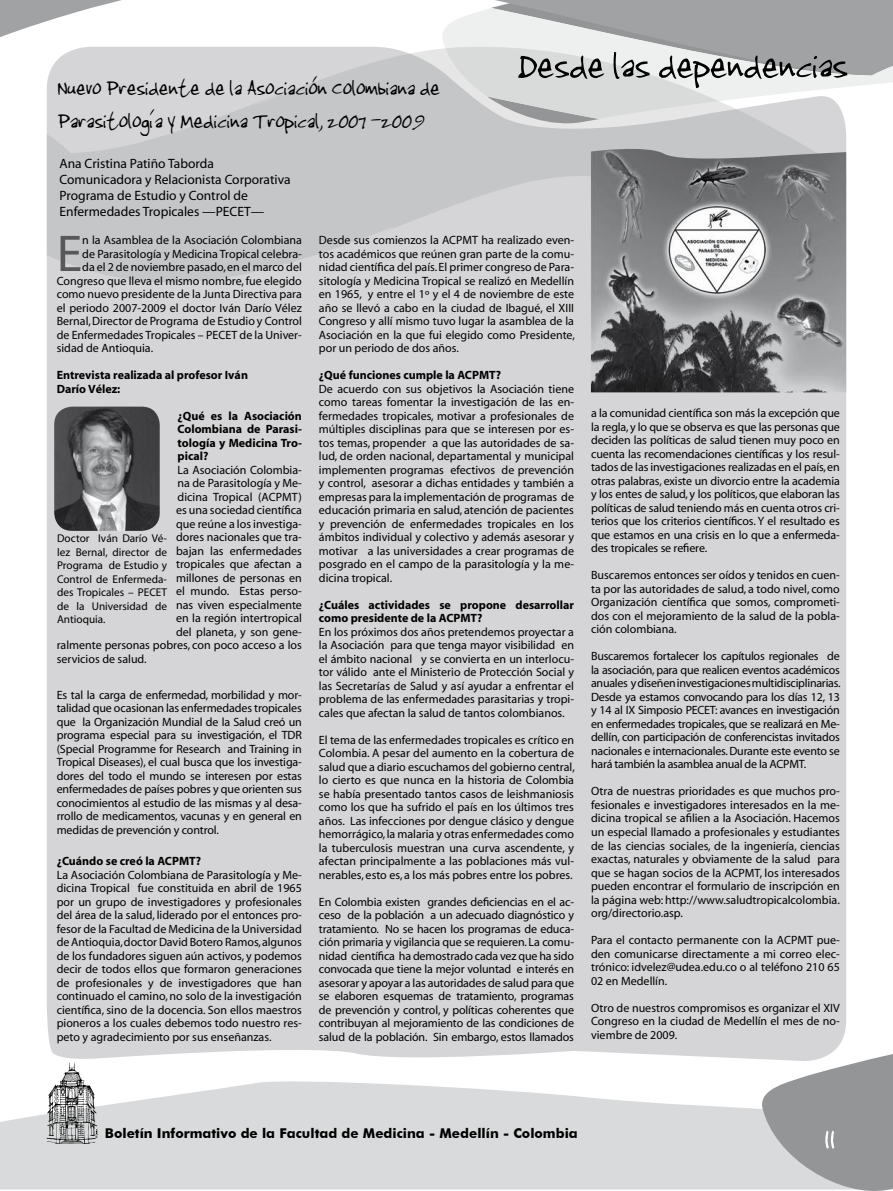
<style>
.page{position:relative;width:893px;height:1191px;background:#fff}
.page>*{position:absolute;margin:0;border:0;box-sizing:border-box;transform-origin:0 0}
.t1{font:52.5px "Jenkinsv 20";color:#000}
.t2{font:52.5px "Jenkinsv 20";color:#fff}
.t3{font:52.05px "Myriad";color:#58585a}
.t4{font:30px/33px "Jenkinsv 20";color:#000}
.t5{font:13.5px/16.2px "Myriad";color:#000}
.t6{font:700 13.5px "Futura BT";color:#000}
.t7{font:12px/13.5px "Myriad";color:#000;text-align:justify}
.t8{font:700 12px/13.5px "Myriad";color:#000}
.t9{font:11.25px/13.5px "Myriad";color:#000;text-align:justify}
</style>
<div class="page">
<svg style="left:846px;top:75px;width:47px;height:12px"></svg>
<svg style="left:0;top:0;width:893px;height:75px"></svg>
<svg style="left:0;top:1081px;width:759px;height:108px;background:#dddedf"></svg>
<svg style="left:759px;top:1054px;width:134px;height:137px;background:#a8aaab"></svg>
<svg style="left:47px;top:1063px;width:51px;height:81px"></svg>
<div style="left:47px;top:288px;width:799px;height:775px;background:#d5d5d7"></div>
<svg style="left:47px;top:47px;width:799px;height:241px;background:#ceced0"></svg>
<img style="left:591px;top:147px;width:255px;height:245px">
<img style="left:54px;top:406px;width:106px;height:124px;border-radius:18px">
<h3 class="t4" style="left:57px;top:71px;width:384px">Nuevo Presidente de la Asociación Colombiana de<br>Parasitología y Medicina Tropical, 2007 -2009</h3>
<p class="t5" style="left:60px;top:155px;width:232px">Ana Cristina Patiño Taborda Comunicadora y Relacionista Corporativa Programa de Estudio y Control de Enfermedades Tropicales —PECET—</p>
<h1 class="t1" style="left:516px;top:36px;width:331px">Desde las dependencias</h1>
<h2 class="t3" style="left:57px;top:228px;width:27px">E</h2>
<p class="t7" style="left:82px;top:234px;width:221px">n la Asamblea de la Asociación Colombiana</p>
<p class="t7" style="left:82px;top:247px;width:221px">de Parasitología y Medicina Tropical celebra-</p>
<p class="t7" style="left:82px;top:261px;width:221px">da el 2 de noviembre pasado, en el marco del</p>
<p class="t7" style="left:57px;top:274px;width:247px">Congreso que lleva el mismo nombre, fue elegido</p>
<p class="t7" style="left:57px;top:288px;width:247px">como nuevo presidente de la Junta Directiva para</p>
<p class="t7" style="left:57px;top:301px;width:247px">el periodo 2007-2009 el doctor Iván Darío Vélez</p>
<p class="t7" style="left:57px;top:315px;width:247px">Bernal, Director de Programa de Estudio y Control</p>
<p class="t7" style="left:57px;top:328px;width:247px">de Enfermedades Tropicales – PECET de la Univer-</p>
<p class="t7" style="left:57px;top:342px;width:98px">sidad de Antioquia.</p>
<p class="t8" style="left:57px;top:369px;width:193px">Entrevista realizada al profesor Iván<br>Darío Vélez:</p>
<p class="t8" style="left:178px;top:409px;width:126px;text-align:justify">¿Qué es la Asociación Colombiana de Parasi&shy;tología y Medicina Tro&shy;pical?</p>
<p class="t7" style="left:178px;top:463px;width:126px">La Asociación Colombia-</p>
<p class="t7" style="left:178px;top:477px;width:126px">na de Parasitología y Me-</p>
<p class="t7" style="left:178px;top:490px;width:126px">dicina Tropical (ACPMT)</p>
<p class="t7" style="left:176px;top:504px;width:127px">es una sociedad científica</p>
<p class="t7" style="left:176px;top:517px;width:127px">que reúne a los investiga-</p>
<p class="t7" style="left:176px;top:531px;width:127px">dores nacionales que tra-</p>
<p class="t7" style="left:176px;top:544px;width:127px">bajan las enfermedades</p>
<p class="t7" style="left:176px;top:558px;width:127px">tropicales que afectan a</p>
<p class="t7" style="left:176px;top:571px;width:127px">millones de personas en</p>
<p class="t7" style="left:176px;top:585px;width:127px">el mundo. Estas perso-</p>
<p class="t7" style="left:176px;top:598px;width:127px">nas viven especialmente</p>
<p class="t7" style="left:176px;top:612px;width:127px">en la región intertropical</p>
<p class="t7" style="left:176px;top:625px;width:127px">del planeta, y son gene-</p>
<p class="t7" style="left:57px;top:639px;width:247px">ralmente personas pobres, con poco acceso a los</p>
<p class="t7" style="left:57px;top:652px;width:91px">servicios de salud.</p>
<p class="t7" style="left:57px;top:688px;width:247px">Es tal la carga de enfermedad, morbilidad y mor&shy;talidad que ocasionan las enfermedades tropicales que la Organización Mundial de la Salud creó un programa especial para su investigación, el TDR (Special Programme for Research and Training in Tropical Diseases), el cual busca que los investiga&shy;dores del todo el mundo se interesen por estas enfermedades de países pobres y que orienten sus conocimientos al estudio de las mismas y al desa&shy;rrollo de medicamentos, vacunas y en general en medidas de prevención y control.</p>
<p class="t8" style="left:57px;top:855px;width:146px">¿Cuándo se creó la ACPMT?</p>
<p class="t7" style="left:57px;top:868px;width:247px">La Asociación Colombiana de Parasitología y Me&shy;dicina Tropical fue constituida en abril de 1965 por un grupo de investigadores y profesionales del área de la salud, liderado por el entonces pro&shy;fesor de la Facultad de Medicina de la Universidad de Antioquia, doctor David Botero Ramos, algunos de los fundadores siguen aún activos, y podemos decir de todos ellos que formaron generaciones de profesionales y de investigadores que han continuado el camino, no solo de la investigación científica, sino de la docencia. Son ellos maestros pioneros a los cuales debemos todo nuestro res&shy;peto y agradecimiento por sus enseñanzas.</p>
<p class="t9" style="left:57px;top:532px;width:111px">Doctor Iván Darío Vé&shy;lez Bernal, director de Programa de Estudio y Control de Enfermeda&shy;des Tropicales – PECET de la Universidad de Antioquia.</p>
<p class="t7" style="left:319px;top:234px;width:257px">Desde sus comienzos la ACPMT ha realizado even&shy;tos académicos que reúnen gran parte de la comu&shy;nidad científica del país. El primer congreso de Para&shy;sitología y Medicina Tropical se realizó en Medellín en 1965, y entre el 1º y el 4 de noviembre de este año se llevó a cabo en la ciudad de Ibagué, el XIII Congreso y allí mismo tuvo lugar la asamblea de la Asociación en la que fui elegido como Presidente, por un periodo de dos años.</p>
<p class="t8" style="left:319px;top:369px;width:184px">¿Qué funciones cumple la ACPMT?</p>
<p class="t7" style="left:319px;top:382px;width:257px">De acuerdo con sus objetivos la Asociación tiene como tareas fomentar la investigación de las en&shy;fermedades tropicales, motivar a profesionales de múltiples disciplinas para que se interesen por es&shy;tos temas, propender a que las autoridades de sa&shy;lud, de orden nacional, departamental y municipal implementen programas efectivos de prevención y control, asesorar a dichas entidades y también a empresas para la implementación de programas de educación primaria en salud, atención de pacientes y prevención de enfermedades tropicales en los ámbitos individual y colectivo y además asesorar y motivar a las universidades a crear programas de posgrado en el campo de la parasitología y la me&shy;dicina tropical.</p>
<p class="t8" style="left:319px;top:598px;width:257px">¿Cuáles actividades se propone desarrollar como presidente de la ACPMT?</p>
<p class="t7" style="left:319px;top:625px;width:257px">En los próximos dos años pretendemos proyectar a la Asociación para que tenga mayor visibilidad en el ámbito nacional y se convierta en un interlocu&shy;tor válido ante el Ministerio de Protección Social y las Secretarías de Salud y así ayudar a enfrentar el problema de las enfermedades parasitarias y tropi&shy;cales que afectan la salud de tantos colombianos.</p>
<p class="t7" style="left:319px;top:733px;width:257px">El tema de las enfermedades tropicales es crítico en Colombia. A pesar del aumento en la cobertura de salud que a diario escuchamos del gobierno central, lo cierto es que nunca en la historia de Colombia se había presentado tantos casos de leishmaniosis como los que ha sufrido el país en los últimos tres años. Las infecciones por dengue clásico y dengue hemorrágico, la malaria y otras enfermedades como la tuberculosis muestran una curva ascendente, y afectan principalmente a las poblaciones más vul&shy;nerables, esto es, a los más pobres entre los pobres.</p>
<p class="t7" style="left:319px;top:895px;width:257px">En Colombia existen grandes deficiencias en el ac&shy;ceso de la población a un adecuado diagnóstico y tratamiento. No se hacen los programas de educa&shy;ción primaria y vigilancia que se requieren. La comu&shy;nidad científica ha demostrado cada vez que ha sido convocada que tiene la mejor voluntad e interés en asesorar y apoyar a las autoridades de salud para que se elaboren esquemas de tratamiento, programas de prevención y control, y políticas coherentes que contribuyan al mejoramiento de las condiciones de salud de la población. Sin embargo, estos llamados</p>
<p class="t7" style="left:591px;top:407px;width:250px">a la comunidad científica son más la excepción que la regla, y lo que se observa es que las personas que deciden las políticas de salud tienen muy poco en cuenta las recomendaciones científicas y los resul&shy;tados de las investigaciones realizadas en el país, en otras palabras, existe un divorcio entre la academia y los entes de salud, y los políticos, que elaboran las políticas de salud teniendo más en cuenta otros cri&shy;terios que los criterios científicos. Y el resultado es que estamos en una crisis en lo que a enfermeda&shy;des tropicales se refiere.</p>
<p class="t7" style="left:591px;top:569px;width:250px">Buscaremos entonces ser oídos y tenidos en cuen&shy;ta por las autoridades de salud, a todo nivel, como Organización científica que somos, comprometi&shy;dos con el mejoramiento de la salud de la pobla&shy;ción colombiana.</p>
<p class="t7" style="left:591px;top:650px;width:251px">Buscaremos fortalecer los capítulos regionales de la asociación, para que realicen eventos académicos anuales y diseñen investigaciones multidisciplinarias.<br>Desde ya estamos convocando para los días 12, 13 y 14 al IX Simposio PECET: avances en investigación en enfermedades tropicales, que se realizará en Me&shy;dellín, con participación de conferencistas invitados nacionales e internacionales. Durante este evento se hará también la asamblea anual de la ACPMT.</p>
<p class="t7" style="left:591px;top:785px;width:250px">Otra de nuestras prioridades es que muchos pro&shy;fesionales e investigadores interesados en la me&shy;dicina tropical se afilien a la Asociación. Hacemos un especial llamado a profesionales y estudiantes de las ciencias sociales, de la ingeniería, ciencias exactas, naturales y obviamente de la salud para que se hagan socios de la ACPMT, los interesados pueden encontrar el formulario de inscripción en la página web: http://www.saludtropicalcolombia. org/directorio.asp.</p>
<p class="t7" style="left:591px;top:933px;width:250px">Para el contacto permanente con la ACPMT pue&shy;den comunicarse directamente a mi correo elec&shy;trónico: idvelez@udea.edu.co o al teléfono 210 65<br>02 en Medellín.</p>
<p class="t7" style="left:591px;top:1001px;width:250px">Otro de nuestros compromisos es organizar el XIV Congreso en la ciudad de Medellín el mes de no&shy;viembre de 2009.</p>
<p class="t6" style="left:105px;top:1124px;width:474px">Boletín Informativo de la Facultad de Medicina - Medellín - Colombia</p>
<h1 class="t2" style="left:823px;top:1106px;width:13px">11</h1>
</div>
